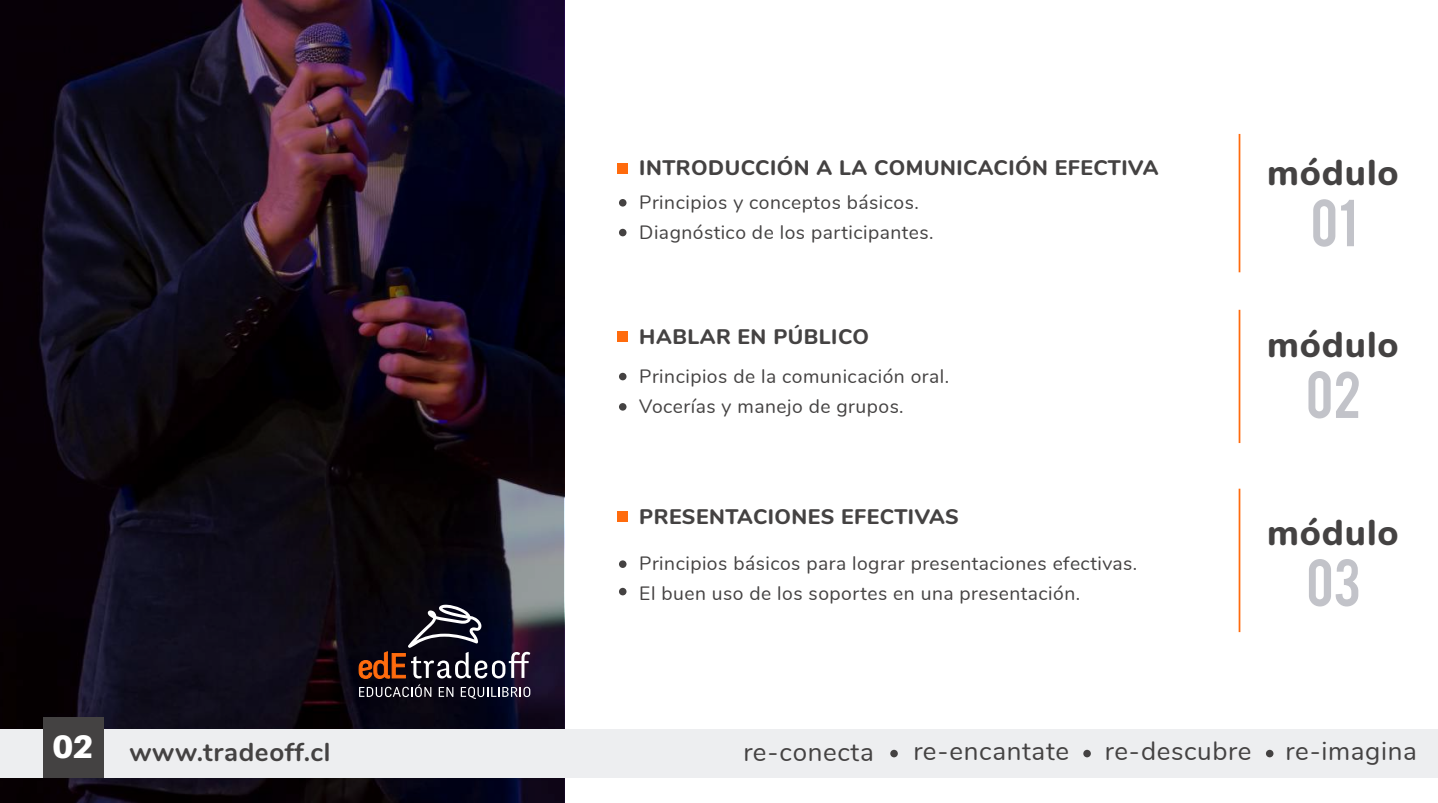
<style>
.page{position:relative;width:1438px;height:803px;background:#fff}
.page>*{position:absolute;margin:0;border:0;box-sizing:border-box;transform-origin:0 0}
.t1{font:51.98px "Bebas";color:#c2c3c9}
.t2{font:800 36.05px "Nunito";letter-spacing:.025em;color:#444242}
.t3{font:900 32.55px "Aileron";color:#fff}
.t4{font:25.9px "Nunito";letter-spacing:.025em;color:#444242}
.t5{font:700 25.9px "Nunito";letter-spacing:.025em;color:#444242}
.t6{font:800 21px "Nunito";letter-spacing:.025em;color:#444242}
.t7{font:19.25px/29.8px "Nunito";letter-spacing:.025em;color:#444242}
</style>
<div class="page">
<svg style="left:0;top:0;width:564px;height:802px;background:#150d1a"></svg>
<svg style="left:358px;top:604px;width:172px;height:94px;background:#332c36"></svg>
<div style="left:1px;top:729px;width:1436px;height:48px;background:#edeef0"></div>
<div style="left:890px;top:749px;width:7px;height:8px;background:#444242;border-radius:50%"></div>
<div style="left:619px;top:560px;width:7px;height:7px;background:#444242;border-radius:50%"></div>
<div style="left:619px;top:587px;width:7px;height:8px;background:#444242;border-radius:50%"></div>
<div style="left:619px;top:403px;width:7px;height:7px;background:#444242;border-radius:50%"></div>
<div style="left:619px;top:372px;width:7px;height:8px;background:#444242;border-radius:50%"></div>
<div style="left:619px;top:229px;width:7px;height:7px;background:#444242;border-radius:50%"></div>
<div style="left:619px;top:199px;width:7px;height:7px;background:#444242;border-radius:50%"></div>
<div style="left:1083px;top:749px;width:7px;height:8px;background:#444242;border-radius:50%"></div>
<svg style="left:1265px;top:749px;width:8px;height:8px"></svg>
<div style="left:43px;top:716px;width:60px;height:61px;background:#444242"></div>
<div style="left:616px;top:163px;width:11px;height:11px;background:#ff6b0d"></div>
<div style="left:616px;top:331px;width:11px;height:11px;background:#ff6b0d"></div>
<div style="left:616px;top:511px;width:11px;height:11px;background:#ff6b0d"></div>
<hr style="left:1238px;top:134px;width:2px;height:138px;background:#ff6b0d">
<hr style="left:1238px;top:309px;width:2px;height:134px;background:#ff6b0d">
<hr style="left:1238px;top:488px;width:2px;height:143px;background:#ff6b0d">
<p class="t6" style="left:639px;top:153px;width:520px">INTRODUCCIÓN A LA COMUNICACIÓN EFECTIVA</p>
<h2 class="t2" style="left:1266px;top:146px;width:133px">módulo</h2>
<p class="t7" style="left:639px;top:186px;width:296px">Principios y conceptos básicos.<br>Diagnóstico de los participantes.</p>
<h1 class="t1" style="left:1310px;top:185px;width:47px">01</h1>
<p class="t6" style="left:639px;top:321px;width:231px">HABLAR EN PÚBLICO</p>
<h2 class="t2" style="left:1266px;top:318px;width:133px">módulo</h2>
<h1 class="t1" style="left:1305px;top:357px;width:57px">02</h1>
<p class="t7" style="left:639px;top:360px;width:311px">Principios de la comunicación oral.<br>Vocerías y manejo de grupos.</p>
<p class="t6" style="left:639px;top:501px;width:321px">PRESENTACIONES EFECTIVAS</p>
<p class="t7" style="left:639px;top:547px;width:499px">Principios básicos para lograr presentaciones efectivas.<br>El buen uso de los soportes en una presentación.</p>
<h2 class="t2" style="left:1266px;top:505px;width:133px">módulo</h2>
<h1 class="t1" style="left:1306px;top:544px;width:56px">03</h1>
<h3 class="t3" style="left:52px;top:727px;width:43px">02</h3>
<h3 class="t4" style="left:743px;top:732px;width:132px">re-conecta</h3>
<h3 class="t4" style="left:913px;top:731px;width:157px">re-encantate</h3>
<h3 class="t4" style="left:1104px;top:731px;width:148px">re-descubre</h3>
<h3 class="t4" style="left:1285px;top:732px;width:133px">re-imagina</h3>
<h3 class="t5" style="left:129px;top:732px;width:202px">www.tradeoff.cl</h3>
</div>
